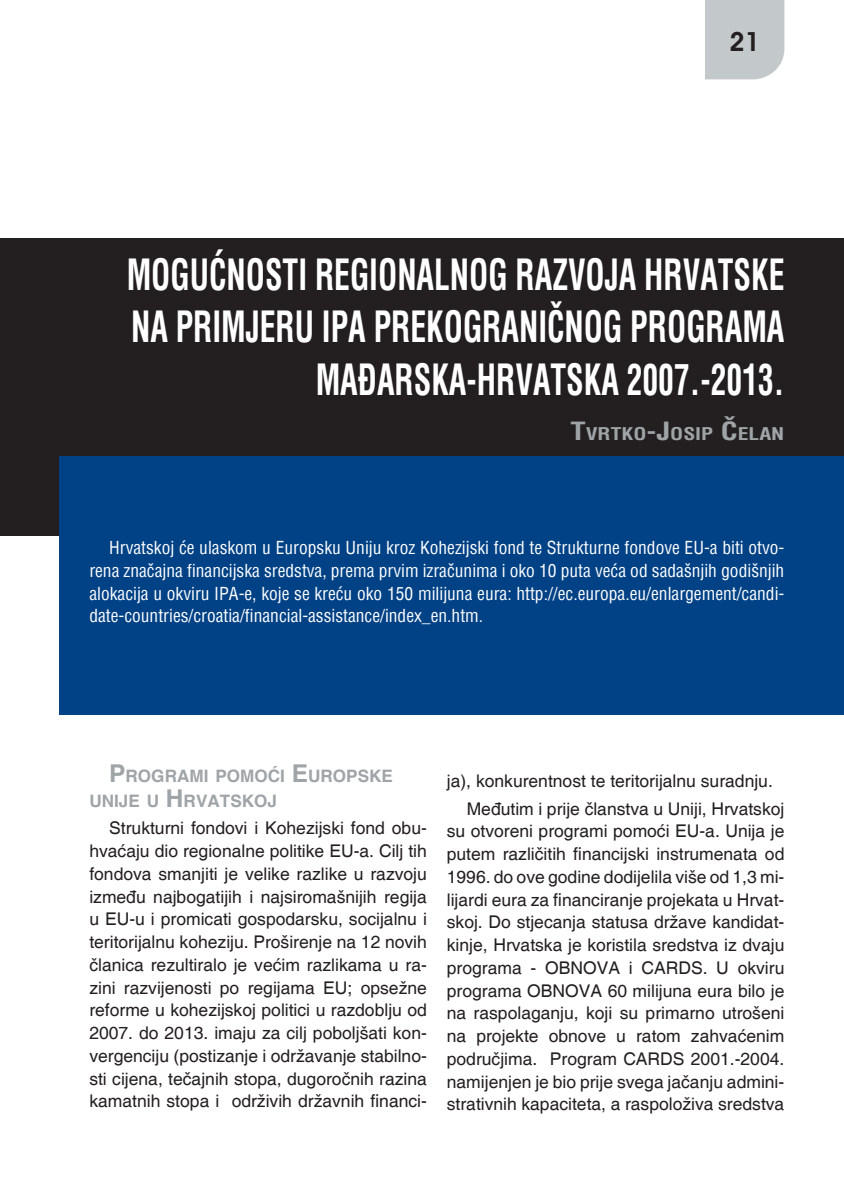
<style>
.page{position:relative;width:844px;height:1191px;background:#fff}
.page>*{position:absolute;margin:0;border:0;box-sizing:border-box;transform-origin:0 0}
.t1{font:700 condensed 42px/52.5px "Helvetica";color:#fff;text-align:right;scale:.75 1}
.t2{font:600 26.25px "Avant Garde IT Cby BT";color:#231f20}
.Standard__Web{font:17.5px/22.8px "Helvetica";color:#231f20;text-align:justify}
.t3{font:condensed 17.5px/22.8px "Helvetica";color:#fff;text-align:justify}
.t4{font:700 17.15px/24.5px "Helvetica";color:#9ea4a7}
.t5{font:700 condensed 17.15px "Helvetica";color:#9ea4a7;scale:1.25 1}
.s1{font-size:24.5px}
</style>
<div class="page">
<div style="left:705px;top:0;width:79px;height:79px;background:#c3c8ca"></div>
<div style="left:0;top:238px;width:843px;height:298px;background:#231f20"></div>
<div style="left:60px;top:456px;width:783px;height:258px;background:#014286"></div>
<h2 class="t2" style="left:729px;top:26px;width:32px">21</h2>
<p class="t1" style="left:127px;top:248px;width:878px">MOGUĆNOSTI REGIONALNOG RAZVOJA HRVATSKE<br>NA PRIMJERU IPA PREKOGRANIČNOG PROGRAMA<br>MAĐARSKA-HRVATSKA 2007.-2013.</p>
<p class="t5" style="left:570px;top:422px;width:171px"><span class="s1">T</span>VRTKO<span class="s1">-J</span>OSIP <span class="s1">Č</span>ELAN</p>
<p class="t3" style="left:89px;top:536px;width:696px;text-indent:20px">Hrvatskoj će ulaskom u Europsku Uniju kroz Kohezijski fond te Strukturne fondove EU-a biti otvo&shy;rena značajna financijska sredstva, prema prvim izračunima i oko 10 puta veća od sadašnjih godišnjih alokacija u okviru IPA-e, koje se kreću oko 150 milijuna eura: http://ec.europa.eu/enlargement/candi&shy;date-countries/croatia/financial-assistance/index_en.htm.</p>
<p class="t4" style="left:89px;top:764px;width:305px;text-indent:20px"><span class="s1">P</span>ROGRAMI POMOĆI <span class="s1">E</span>UROPSKE<br>UNIJE U <span class="s1">H</span> RVATSKOJ</p>
<p class="Standard__Web" style="left:89px;top:817px;width:339px;text-indent:20px">Strukturni fondovi i Kohezijski fond obu&shy;hvaćaju dio regionalne politike EU-a. Cilj tih fondova smanjiti je velike razlike u razvoju između najbogatijih i najsiromašnijih regija u EU-u i promicati gospodarsku, socijalnu i teritorijalnu koheziju. Proširenje na 12 novih članica rezultiralo je većim razlikama u ra&shy;zini razvijenosti po regijama EU; opsežne reforme u kohezijskoj politici u razdoblju od 2007. do 2013. imaju za cilj poboljšati kon&shy;vergenciju (postizanje i održavanje stabilno&shy;sti cijena, tečajnih stopa, dugoročnih razina kamatnih stopa i održivih državnih financi-</p>
<p class="Standard__Web" style="left:446px;top:770px;width:327px">ja), konkurentnost te teritorijalnu suradnju.</p>
<p class="Standard__Web" style="left:446px;top:797px;width:339px;text-indent:20px">Međutim i prije članstva u Uniji, Hrvatskoj su otvoreni programi pomoći EU-a. Unija je putem različitih financijski instrumenata od 1996. do ove godine dodijelila više od 1,3 mi&shy;lijardi eura za financiranje projekata u Hrvat&shy;skoj. Do stjecanja statusa države kandidat&shy;kinje, Hrvatska je koristila sredstva iz dvaju programa - OBNOVA i CARDS. U okviru programa OBNOVA 60 milijuna eura bilo je na raspolaganju, koji su primarno utrošeni na projekte obnove u ratom zahvaćenim područjima. Program CARDS 2001.-2004. namijenjen je bio prije svega jačanju admini&shy;strativnih kapaciteta, a raspoloživa sredstva</p>
</div>
